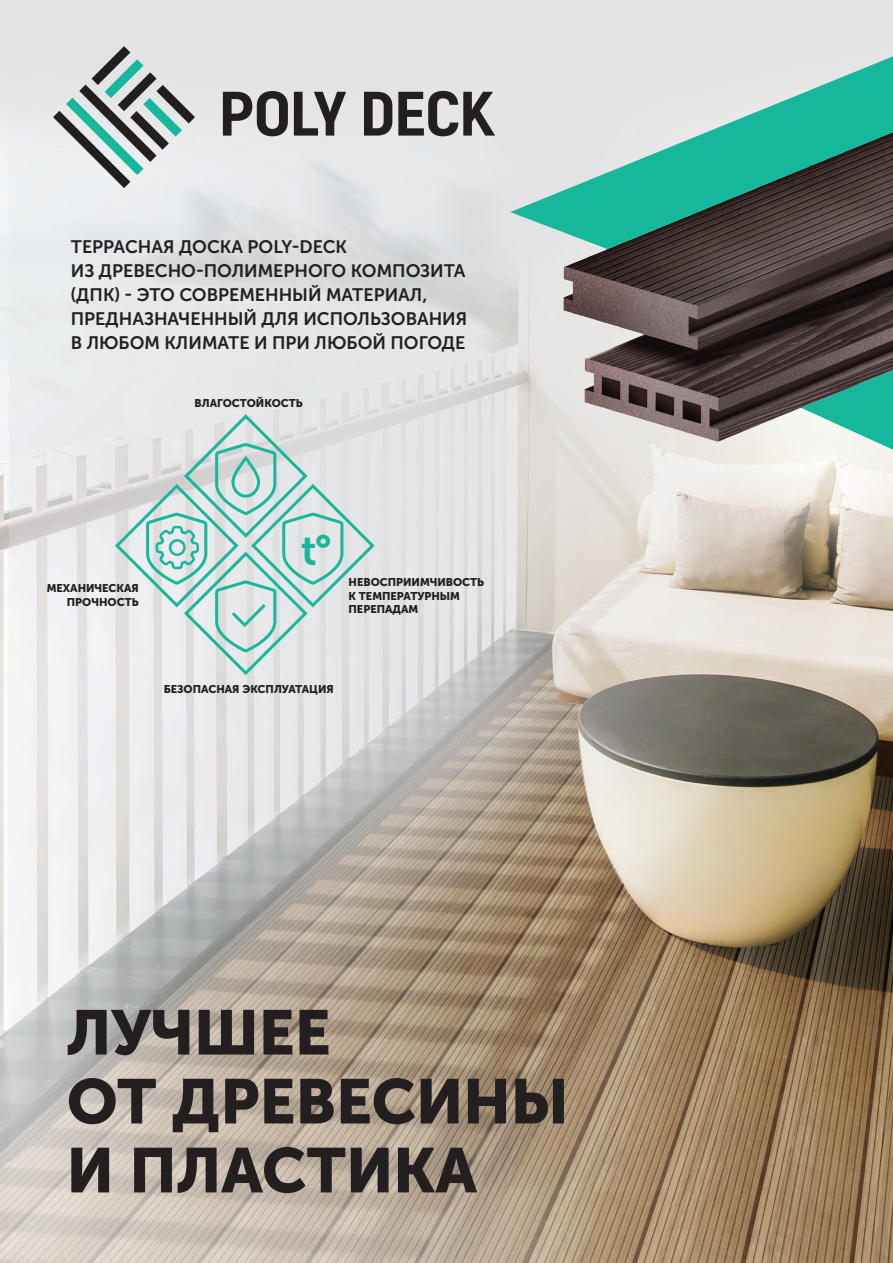
<style>
.page{position:relative;width:893px;height:1263px;background:#fff}
.page>*{position:absolute;margin:0;border:0;box-sizing:border-box;transform-origin:0 0}
.t1{font:62.55px/68.8px "Museo Sans Cyrl 900";color:#231f20}
.t2{font:800 62.55px "Akrobat";letter-spacing:-.025em;color:#231f20;scale:1.13 1}
.t3{font:42.15px "Museo Sans Cyrl 700";color:#17b79c}
.t4{font:18px/24px "Museo Sans Cyrl 700";color:#231f20}
.t5{font:11.1px/13.4px "Museo Sans Cyrl 900";color:#231f20;text-align:right}
</style>
<div class="page">
<img style="left:0;top:0;width:893px;height:1263px">
<svg style="left:53px;top:46px;width:142px;height:142px;background:#b4c2c1"></svg>
<svg style="left:113px;top:412px;width:264px;height:265px;background:#cddfdd"></svg>
<svg style="left:510px;top:41px;width:383px;height:425px;background:#cedfdc"></svg>
<img style="left:563px;top:121px;width:330px;height:320px">
<p class="t2" style="left:218px;top:74px;width:246px">POLY DECK</p>
<p class="t4" style="left:71px;top:235px;width:398px">ТЕРРАСНАЯ ДОСКА POLY-DECK<br>ИЗ ДРЕВЕСНО-ПОЛИМЕРНОГО КОМПОЗИТА (ДПК) - ЭТО СОВРЕМЕННЫЙ МАТЕРИАЛ, ПРЕДНАЗНАЧЕННЫЙ ДЛЯ ИСПОЛЬЗОВАНИЯ В ЛЮБОМ КЛИМАТЕ И ПРИ ЛЮБОЙ ПОГОДЕ</p>
<p class="t5" style="left:195px;top:396px;width:110px">ВЛАГОСТОЙКОСТЬ</p>
<p class="t3" style="left:301px;top:527px;width:33px">t°</p>
<p class="t5" style="left:47px;top:582px;width:94px">МЕХАНИЧЕСКАЯ<br>ПРОЧНОСТЬ</p>
<p class="t5" style="left:349px;top:576px;width:137px;text-align:left">НЕВОСПРИИМЧИВОСТЬ<br>К ТЕМПЕРАТУРНЫМ<br>ПЕРЕПАДАМ</p>
<p class="t5" style="left:164px;top:683px;width:171px">БЕЗОПАСНАЯ ЭКСПЛУАТАЦИЯ</p>
<p class="t1" style="left:67px;top:998px;width:503px">ЛУЧШЕЕ<br>ОТ ДРЕВЕСИНЫ<br>И ПЛАСТИКА</p>
</div>
